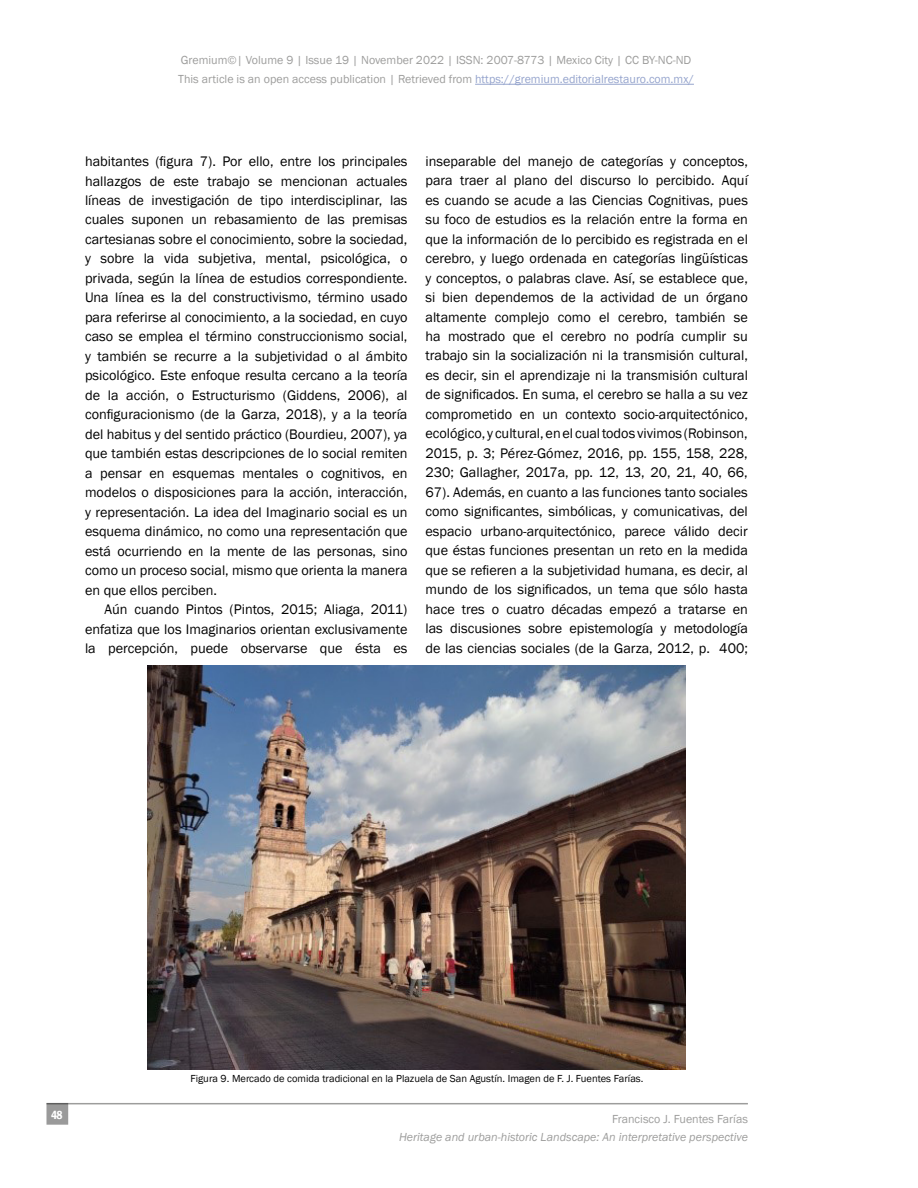
<style>
.page{position:relative;width:918px;height:1188px;background:#fff}
.page>*{position:absolute;margin:0;border:0;box-sizing:border-box;transform-origin:0 0}
.t1{font:14.25px/19.5px "Franklin Gothic";color:#000;text-align:justify}
.t2{font:12px/19.5px "Franklin Gothic";color:#9d9d9c}
.t3{font:italic 12px "Franklin Gothic";color:#9d9d9c}
.t4{font:600 condensed 12px "Franklin Gothic";color:#fff}
.t5{font:10.5px "Franklin Gothic";color:#000}
.s1{color:#95a4cd}
</style>
<div class="page">
<hr style="left:475px;top:84px;width:219px;height:1px;background:#95a4cd">
<hr style="left:46px;top:1103px;width:702px;height:1px;background:#9d9d9c">
<div style="left:47px;top:1104px;width:20px;height:20px;background:#9a9a9a"></div>
<img style="left:148px;top:666px;width:538px;height:404px">
<p class="t2" style="left:178px;top:50px;width:517px">Gremium©| Volume 9 | Issue 19 | November 2022 | ISSN: 2007-8773 | Mexico City | CC BY-NC-ND<br>This article is an open access publication | Retrieved from <span class="s1">https://gremium.editorialrestauro.com.mx/</span></p>
<p class="t1" style="left:85px;top:152px;width:324px">habitantes (figura 7). Por ello, entre los principales hallazgos de este trabajo se mencionan actuales líneas de investigación de tipo interdisciplinar, las cuales suponen un rebasamiento de las premisas cartesianas sobre el conocimiento, sobre la sociedad, y sobre la vida subjetiva, mental, psicológica, o privada, según la línea de estudios correspondiente.<br>Una línea es la del constructivismo, término usado para referirse al conocimiento, a la sociedad, en cuyo caso se emplea el término construccionismo social, y también se recurre a la subjetividad o al ámbito psicológico. Este enfoque resulta cercano a la teoría de la acción, o Estructurismo (Giddens, 2006), al configuracionismo (de la Garza, 2018), y a la teoría del habitus y del sentido práctico (Bourdieu, 2007), ya que también estas descripciones de lo social remiten a pensar en esquemas mentales o cognitivos, en modelos o disposiciones para la acción, interacción, y representación. La idea del Imaginario social es un esquema dinámico, no como una representación que está ocurriendo en la mente de las personas, sino como un proceso social, mismo que orienta la manera en que ellos perciben.</p>
<p class="t1" style="left:85px;top:600px;width:324px;text-indent:20px">Aún cuando Pintos (Pintos, 2015; Aliaga, 2011) enfatiza que los Imaginarios orientan exclusivamente la percepción, puede observarse que ésta es</p>
<p class="t1" style="left:425px;top:151px;width:324px">inseparable del manejo de categorías y conceptos, para traer al plano del discurso lo percibido. Aquí es cuando se acude a las Ciencias Cognitivas, pues su foco de estudios es la relación entre la forma en que la información de lo percibido es registrada en el cerebro, y luego ordenada en categorías lingüísticas y conceptos, o palabras clave. Así, se establece que, si bien dependemos de la actividad de un órgano altamente complejo como el cerebro, también se ha mostrado que el cerebro no podría cumplir su trabajo sin la socialización ni la transmisión cultural, es decir, sin el aprendizaje ni la transmisión cultural de significados. En suma, el cerebro se halla a su vez comprometido en un contexto socio-arquitectónico, ecológico, y cultural, en el cual todos vivimos (Robinson, 2015, p. 3; Pérez-Gómez, 2016, pp. 155, 158, 228, 230; Gallagher, 2017a, pp. 12, 13, 20, 21, 40, 66, 67). Además, en cuanto a las funciones tanto sociales como significantes, simbólicas, y comunicativas, del espacio urbano-arquitectónico, parece válido decir que éstas funciones presentan un reto en la medida que se refieren a la subjetividad humana, es decir, al mundo de los significados, un tema que sólo hasta hace tres o cuatro décadas empezó a tratarse en las discusiones sobre epistemología y metodología de las ciencias sociales (de la Garza, 2012, p. 400;</p>
<p class="t4" style="left:51px;top:1107px;width:13px">48</p>
<p class="t5" style="left:190px;top:1072px;width:454px">Figura 9. Mercado de comida tradicional en la Plazuela de San Agustín. Imagen de F. J. Fuentes Farías.</p>
<p class="t2" style="left:612px;top:1110px;width:137px">Francisco J. Fuentes Farías</p>
<p class="t3" style="left:399px;top:1130px;width:350px">Heritage and urban-historic Landscape: An interpretative perspective</p>
</div>
